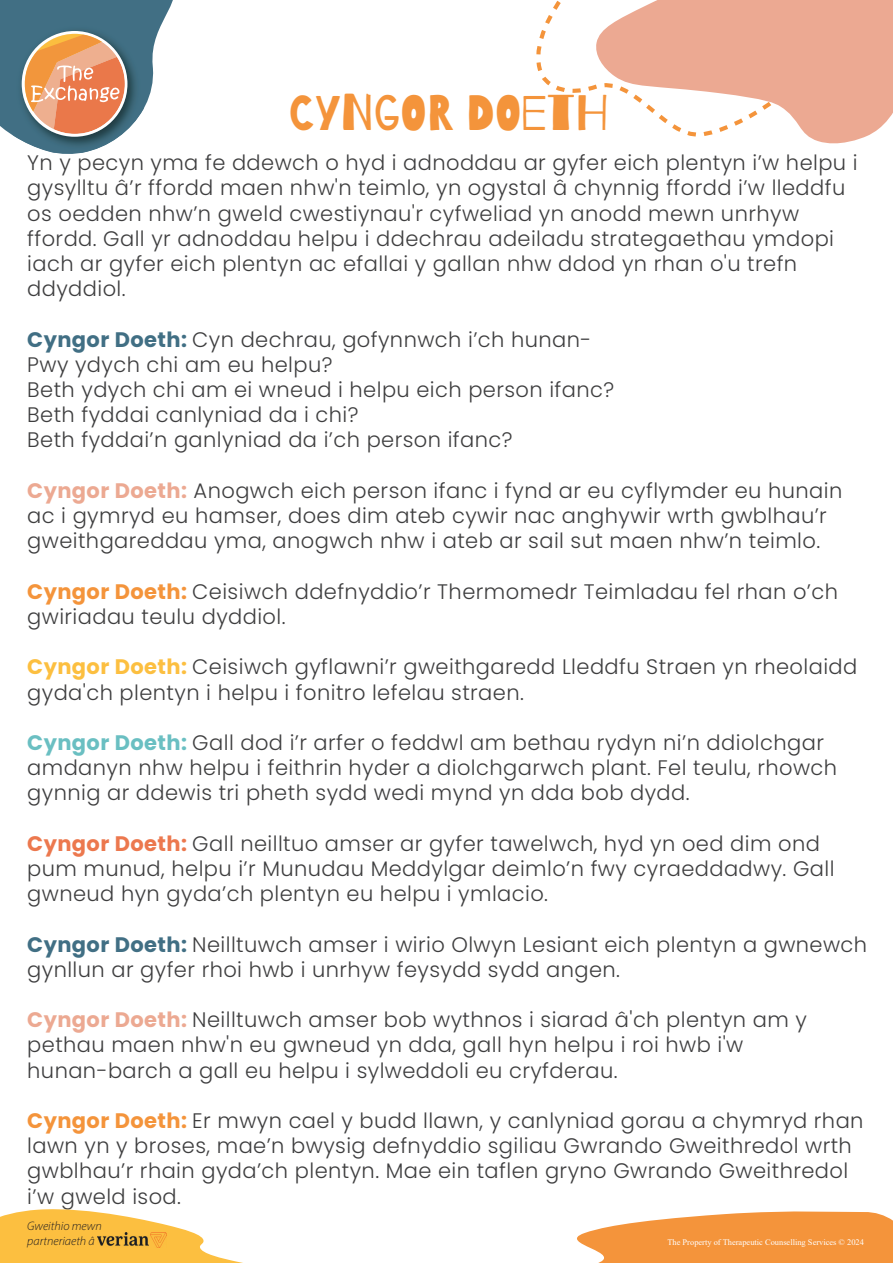
<style>
.page{position:relative;width:893px;height:1263px;background:#fff}
.page>*{position:absolute;margin:0;border:0;box-sizing:border-box;transform-origin:0 0}
.t1{font:49.5px "Barriecito";color:#f4943b}
.t2{font:300 21px/25.2px "Poppins";letter-spacing:.02em;color:#3e3e3f}
.t3{font:italic 300 12.3px/14.9px "Myriad Pro";color:#231f20}
.t4{font:8.4px "Times New Roman";color:#fff}
.s1{font-weight:700;color:#416f84}
.s2{font-weight:700;color:#eca992}
.s3{font-weight:700;color:#f4943b}
.s4{font-weight:700;color:#fcbf40}
.s5{font-weight:700;color:#6abfc2}
.s6{font-weight:700;color:#ec784e}
</style>
<div class="page">
<svg style="left:577px;top:1211px;width:316px;height:52px;background:#f5a356"></svg>
<svg style="left:536px;top:0;width:357px;height:144px"></svg>
<svg style="left:0;top:0;width:173px;height:154px"></svg>
<svg style="left:0;top:1209px;width:243px;height:54px"></svg>
<img style="left:97px;top:1232px;width:70px;height:15px">
<h1 class="t1" style="left:289px;top:78px;width:322px">CYNGOR DOETH</h1>
<p class="t2" style="left:27px;top:150px;width:832px">Yn y pecyn yma fe ddewch o hyd i adnoddau ar gyfer eich plentyn i’w helpu i gysylltu â’r ffordd maen nhw'n teimlo, yn ogystal â chynnig ffordd i’w lleddfu os oedden nhw’n gweld cwestiynau'r cyfweliad yn anodd mewn unrhyw ffordd. Gall yr adnoddau helpu i ddechrau adeiladu strategaethau ymdopi iach ar gyfer eich plentyn ac efallai y gallan nhw ddod yn rhan o'u trefn ddyddiol.</p>
<p class="t2" style="left:27px;top:327px;width:588px"><span class="s1">Cyngor Doeth:</span> Cyn dechrau, gofynnwch i’ch hunan-Pwy ydych chi am eu helpu?<br>Beth ydych chi am ei wneud i helpu eich person ifanc?<br>Beth fyddai canlyniad da i chi?<br>Beth fyddai’n ganlyniad da i’ch person ifanc?</p>
<p class="t2" style="left:27px;top:478px;width:816px"><span class="s2">Cyngor Doeth:</span> Anogwch eich person ifanc i fynd ar eu cyflymder eu hunain ac i gymryd eu hamser, does dim ateb cywir nac anghywir wrth gwblhau’r gweithgareddau yma, anogwch nhw i ateb ar sail sut maen nhw’n teimlo.</p>
<p class="t2" style="left:27px;top:579px;width:812px"><span class="s3">Cyngor Doeth:</span> Ceisiwch ddefnyddio’r Thermomedr Teimladau fel rhan o’ch gwiriadau teulu dyddiol.</p>
<p class="t2" style="left:27px;top:654px;width:832px"><span class="s4">Cyngor Doeth:</span> Ceisiwch gyflawni’r gweithgaredd Lleddfu Straen yn rheolaidd gyda'ch plentyn i helpu i fonitro lefelau straen.</p>
<p class="t2" style="left:27px;top:730px;width:811px"><span class="s5">Cyngor Doeth:</span> Gall dod i’r arfer o feddwl am bethau rydyn ni’n ddiolchgar amdanyn nhw helpu i feithrin hyder a diolchgarwch plant. Fel teulu, rhowch gynnig ar ddewis tri pheth sydd wedi mynd yn dda bob dydd.</p>
<p class="t2" style="left:27px;top:831px;width:809px"><span class="s6">Cyngor Doeth:</span> Gall neilltuo amser ar gyfer tawelwch, hyd yn oed dim ond pum munud, helpu i’r Munudau Meddylgar deimlo’n fwy cyraeddadwy. Gall gwneud hyn gyda’ch plentyn eu helpu i ymlacio.</p>
<p class="t2" style="left:27px;top:932px;width:841px"><span class="s1">Cyngor Doeth:</span> Neilltuwch amser i wirio Olwyn Lesiant eich plentyn a gwnewch gynllun ar gyfer rhoi hwb i unrhyw feysydd sydd angen.</p>
<p class="t2" style="left:27px;top:1007px;width:781px"><span class="s2">Cyngor Doeth:</span> Neilltuwch amser bob wythnos i siarad â'ch plentyn am y pethau maen nhw'n eu gwneud yn dda, gall hyn helpu i roi hwb i'w hunan-barch a gall eu helpu i sylweddoli eu cryfderau.</p>
<p class="t2" style="left:27px;top:1108px;width:838px"><span class="s3">Cyngor Doeth:</span> Er mwyn cael y budd llawn, y canlyniad gorau a chymryd rhan lawn yn y broses, mae’n bwysig defnyddio sgiliau Gwrando Gweithredol wrth gwblhau’r rhain gyda’ch plentyn. Mae ein taflen gryno Gwrando Gweithredol i’w gweld isod.</p>
<p class="t3" style="left:27px;top:1219px;width:76px">Gweithio mewn partneriaeth â</p>
<p class="t4" style="left:667px;top:1236px;width:198px">The Property of Therapeutic Counselling Services © 2024</p>
</div>
